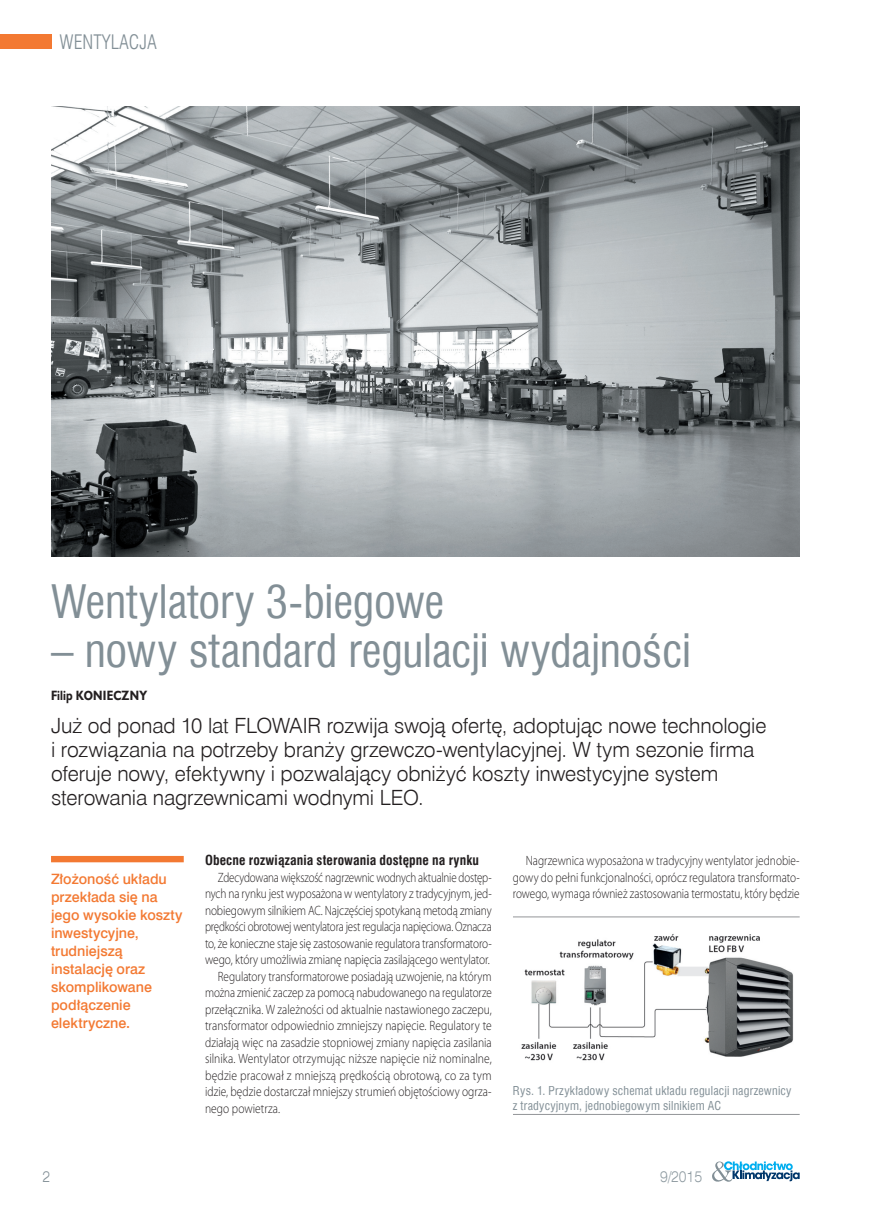
<style>
.page{position:relative;width:872px;height:1212px;background:#fff}
.page>*{position:absolute;margin:0;border:0;box-sizing:border-box;transform-origin:0 0}
.t1{font:45px "Swis 721 Cn EU";letter-spacing:-.005em;color:#828f96}
.t2{font:21px/24px "Swis 721 Lt EU";letter-spacing:-.005em;color:#231f20}
.t3{font:19.5px "Swis 721 Lt Cn EU";color:#828f96}
.t4{font:15px "Swis 721 Lt Ex EU";color:#8d99a0;scale:.8 1}
.t5{font:15px "Swis 721 Lt Ex EU";color:#828f96;scale:.8 1}
.t6{font:14.25px/18px "Swis 721 Md EU";color:#f37932}
.t7{font:300 13.5px/16.5px "Myriad Pro";letter-spacing:-.005em;color:#231f20;text-align:justify;scale:.84 1}
.t8{font:300 13.5px "Myriad Pro";letter-spacing:-.005em;color:#231f20;scale:.85 1}
.t9{font:300 13.5px "Myriad Pro";letter-spacing:-.005em;color:#231f20;scale:.82 1}
.t10{font:300 13.5px "Myriad Pro";letter-spacing:-.005em;color:#231f20;scale:.86 1}
.t11{font:300 13.5px "Myriad Pro";letter-spacing:-.005em;color:#231f20;scale:.83 1}
.t12{font:300 13.5px "Myriad Pro";letter-spacing:-.005em;color:#231f20;scale:.87 1}
.t13{font:700 13.5px "Swis 721 Cn EU";letter-spacing:.01em;color:#231f20}
.t14{font:700 13.5px "Humanst 521 EU";letter-spacing:.015em;color:#231f20;scale:.85 1}
.t15{font:12px/15px "Swis 721 Cn EU";letter-spacing:.015em;color:#828f96}
</style>
<div class="page">
<div style="left:0;top:34px;width:51px;height:15px;background:#f37932"></div>
<svg style="left:712px;top:1161px;width:87px;height:21px"></svg>
<hr style="left:513px;top:917px;width:286px;height:1px;background:#939598">
<hr style="left:513px;top:1114px;width:286px;height:1px;background:#939598">
<img style="left:521px;top:934px;width:273px;height:127px">
<img style="left:51px;top:106px;width:748px;height:450px">
<div style="left:51px;top:856px;width:133px;height:6px;background:#f37932"></div>
<h3 class="t3" style="left:60px;top:30px;width:99px">WENTYLACJA</h3>
<h1 class="t1" style="left:51px;top:574px;width:394px">Wentylatory 3-biegowe</h1>
<h1 class="t1" style="left:51px;top:624px;width:641px">– nowy standard regulacji wydajności</h1>
<p class="t14" style="left:51px;top:687px;width:114px">Filip KONIECZNY</p>
<p class="t2" style="left:51px;top:714px;width:717px">Już od ponad 10 lat FLOWAIR rozwija swoją ofertę, adoptując nowe technologie i rozwiązania na potrzeby branży grzewczo-wentylacyjnej. W tym sezonie firma oferuje nowy, efektywny i pozwalający obniżyć koszty inwestycyjne system sterowania nagrzewnicami wodnymi LEO.</p>
<p class="t6" style="left:51px;top:869px;width:133px">Złożoność układu przekłada się na jego wysokie koszty inwestycyjne, trudniejszą instalację oraz skomplikowane podłączenie elektryczne.</p>
<p class="t5" style="left:43px;top:1168px;width:11px">2</p>
<p class="t13" style="left:205px;top:852px;width:275px">Obecne rozwiązania sterowania dostępne na rynku</p>
<p class="t9" style="left:218px;top:872px;width:335px">Zdecydowana większość nagrzewnic wodnych aktualnie dostęp-</p>
<p class="t7" style="left:205px;top:887px;width:343px">nych na rynku jest wyposażona w wentylatory z tradycyjnym, jed-</p>
<p class="t7" style="left:205px;top:903px;width:343px">nobiegowym silnikiem AC. Najczęściej spotykaną metodą zmiany</p>
<p class="t9" style="left:205px;top:921px;width:351px">prędkości obrotowej wentylatora jest regulacja napięciowa. Oznacza</p>
<p class="t7" style="left:205px;top:936px;width:343px">to, że konieczne staje się zastosowanie regulatora transformatoro-</p>
<p class="t8" style="left:205px;top:954px;width:337px">wego, który umożliwia zmianę napięcia zasilającego wentylator.</p>
<p class="t11" style="left:218px;top:971px;width:331px">Regulatory transformatorowe posiadają uzwojenie, na którym</p>
<p class="t9" style="left:205px;top:987px;width:351px">można zmienić zaczep za pomocą nabudowanego na regulatorze</p>
<p class="t7" style="left:205px;top:1002px;width:343px">przełącznika. W zależności od aktualnie nastawionego zaczepu,</p>
<p class="t8" style="left:205px;top:1020px;width:339px">transformator odpowiednio zmniejszy napięcie. Regulatory te</p>
<p class="t8" style="left:205px;top:1037px;width:339px">działają więc na zasadzie stopniowej zmiany napięcia zasilania</p>
<p class="t10" style="left:205px;top:1053px;width:335px">silnika. Wentylator otrzymując niższe napięcie niż nominalne,</p>
<p class="t12" style="left:205px;top:1070px;width:331px">będzie pracował z mniejszą prędkością obrotową, co za tym</p>
<p class="t8" style="left:205px;top:1086px;width:339px">idzie, będzie dostarczał mniejszy strumień objętościowy ogrza-</p>
<p class="t8" style="left:205px;top:1103px;width:90px">nego powietrza.</p>
<p class="t7" style="left:513px;top:854px;width:343px;text-indent:13px">Nagrzewnica wyposażona w tradycyjny wentylator jednobie&shy;gowy do pełni funkcjonalności, oprócz regulatora transformato&shy;rowego, wymaga również zastosowania termostatu, który będzie</p>
<p class="t15" style="left:513px;top:1083px;width:280px">Rys. 1. Przykładowy schemat układu regulacji nagrzewnicy z tradycyjnym, jednobiegowym silnikiem AC</p>
<p class="t4" style="left:660px;top:1168px;width:54px">9/2015</p>
</div>
